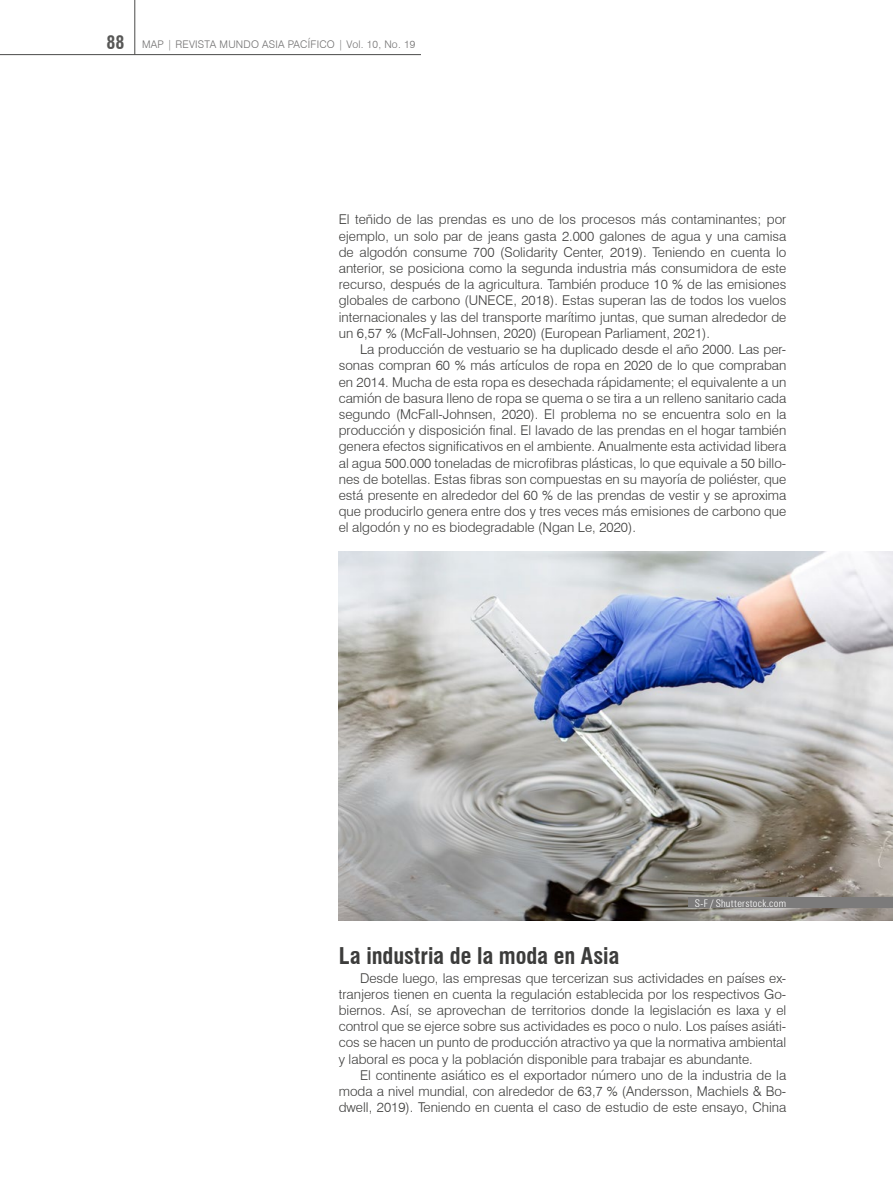
<style>
.page{position:relative;width:893px;height:1187px;background:#fff}
.page>*{position:absolute;margin:0;border:0;box-sizing:border-box;transform-origin:0 0}
.t1{font:700 condensed 22.5px "Swiss 721 BT";letter-spacing:-.005em;color:#3c3c3b}
.t2{font:300 13.5px/16.2px "Swiss 721 BT";color:#3c3c3b;text-align:justify}
.t3{font:300 10.5px "Swiss 721 BT";letter-spacing:.02em;color:#706f6f}
.t4{font:300 condensed 10.5px "Zurich BT";letter-spacing:.02em;color:#fff}
.s1{font-weight:700;font-stretch:condensed;font-size:18px;color:#575756}
</style>
<div class="page">
<img style="left:339px;top:551px;width:554px;height:369px">
<div style="left:688px;top:897px;width:205px;height:11px;background:#7c7b7b"></div>
<hr style="left:0;top:54px;width:421px;height:1px;background:#4a4a49">
<hr style="left:135px;top:0;width:1px;height:55px;background:#4a4a49">
<p class="t3" style="left:106px;top:38px;width:311px"><span class="s1">88</span> MAP | REVISTA MUNDO ASIA PACÍFICO | Vol. 10, No. 19</p>
<p class="t2" style="left:339px;top:211px;width:449px">El teñido de las prendas es uno de los procesos más contaminantes; por ejemplo, un solo par de jeans gasta 2.000 galones de agua y una camisa de algodón consume 700 (Solidarity Center, 2019). Teniendo en cuenta lo anterior, se posiciona como la segunda industria más consumidora de este recurso, después de la agricultura. También produce 10 % de las emisiones globales de carbono (UNECE, 2018). Estas superan las de todos los vuelos internacionales y las del transporte marítimo juntas, que suman alrededor de un 6,57 % (McFall-Johnsen, 2020) (European Parliament, 2021).</p>
<p class="t2" style="left:339px;top:341px;width:449px;text-indent:21px">La producción de vestuario se ha duplicado desde el año 2000. Las per&shy;sonas compran 60 % más artículos de ropa en 2020 de lo que compraban en 2014. Mucha de esta ropa es desechada rápidamente; el equivalente a un camión de basura lleno de ropa se quema o se tira a un relleno sanitario cada segundo (McFall-Johnsen, 2020). El problema no se encuentra solo en la producción y disposición final. El lavado de las prendas en el hogar también genera efectos significativos en el ambiente. Anualmente esta actividad libera al agua 500.000 toneladas de microfibras plásticas, lo que equivale a 50 billo&shy;nes de botellas. Estas fibras son compuestas en su mayoría de poliéster, que está presente en alrededor del 60 % de las prendas de vestir y se aproxima que producirlo genera entre dos y tres veces más emisiones de carbono que el algodón y no es biodegradable (Ngan Le, 2020).</p>
<p class="t4" style="left:695px;top:896px;width:93px">S-F / Shutterstock.com</p>
<h1 class="t1" style="left:339px;top:942px;width:282px">La industria de la moda en Asia</h1>
<p class="t2" style="left:339px;top:969px;width:449px;text-indent:21px">Desde luego, las empresas que tercerizan sus actividades en países ex&shy;tranjeros tienen en cuenta la regulación establecida por los respectivos Go&shy;biernos. Así, se aprovechan de territorios donde la legislación es laxa y el control que se ejerce sobre sus actividades es poco o nulo. Los países asiáti&shy;cos se hacen un punto de producción atractivo ya que la normativa ambiental y laboral es poca y la población disponible para trabajar es abundante.</p>
<p class="t2" style="left:339px;top:1066px;width:449px;text-indent:21px">El continente asiático es el exportador número uno de la industria de la moda a nivel mundial, con alrededor de 63,7 % (Andersson, Machiels &amp; Bo&shy;dwell, 2019). Teniendo en cuenta el caso de estudio de este ensayo, China</p>
</div>
